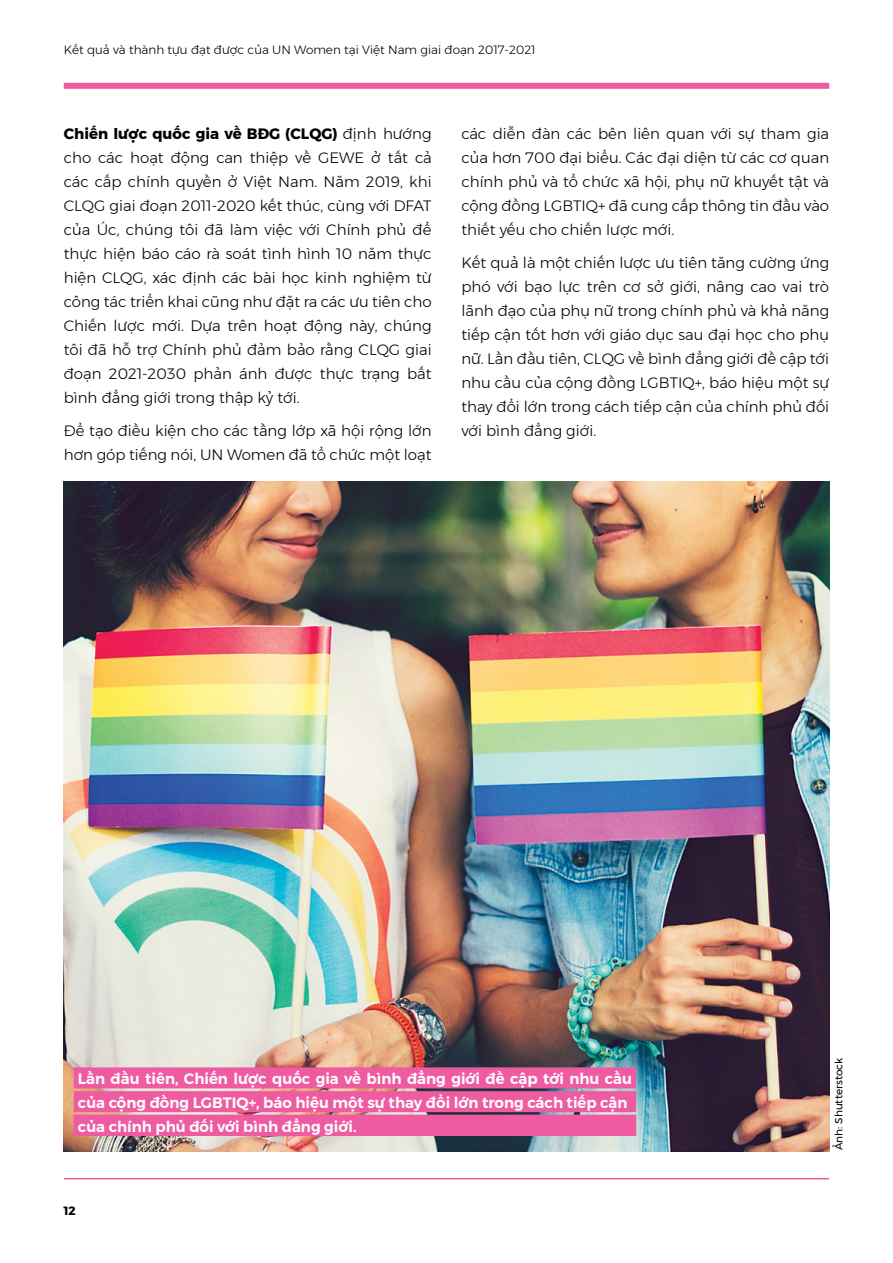
<style>
.page{position:relative;width:893px;height:1263px;background:#fff}
.page>*{position:absolute;margin:0;border:0;box-sizing:border-box;transform-origin:0 0}
.t1{font:300 15px/24px "Montserrat";color:#000;text-align:justify}
.t2{font:600 15px/23.9px "Montserrat";color:#fff}
.t3{font:300 12px "Montserrat";color:#000}
.t4{font:700 12px "Montserrat";color:#000}
.t5{font:10.5px "Montserrat";color:#000}
.s1{font-weight:700}
</style>
<div class="page">
<img style="left:64px;top:482px;width:765px;height:669px">
<hr style="left:64px;top:1178px;width:765px;height:1px;background:#ef5ba1">
<div style="left:74px;top:1067px;width:562px;height:21px;background:#ef5ba1"></div>
<div style="left:74px;top:1091px;width:562px;height:21px;background:#ef5ba1"></div>
<div style="left:74px;top:1115px;width:562px;height:21px;background:#ef5ba1"></div>
<div style="left:64px;top:83px;width:765px;height:6px;background:#ef5ba1"></div>
<p class="t3" style="left:64px;top:41px;width:473px">Kết quả và thành tựu đạt được của UN Women tại Việt Nam giai đoạn 2017-2021</p>
<p class="t1" style="left:64px;top:122px;width:369px"><span class="s1">Chiến lược quốc gia về BĐG (CLQG)</span> định hướng cho các hoạt động can thiệp về GEWE ở tất cả các cấp chính quyền ở Việt Nam. Năm 2019, khi CLQG giai đoạn 2011-2020 kết thúc, cùng với DFAT của Úc, chúng tôi đã làm việc với Chính phủ để thực hiện báo cáo rà soát tình hình 10 năm thực hiện CLQG, xác định các bài học kinh nghiệm từ công tác triển khai cũng như đặt ra các ưu tiên cho Chiến lược mới. Dựa trên hoạt động này, chúng tôi đã hỗ trợ Chính phủ đảm bảo rằng CLQG giai đoạn 2021-2030 phản ánh được thực trạng bất bình đẳng giới trong thập kỷ tới.</p>
<p class="t1" style="left:64px;top:418px;width:369px">Để tạo điều kiện cho các tầng lớp xã hội rộng lớn hơn góp tiếng nói, UN Women đã tổ chức một loạt</p>
<p class="t1" style="left:461px;top:122px;width:369px">các diễn đàn các bên liên quan với sự tham gia của hơn 700 đại biểu. Các đại diện từ các cơ quan chính phủ và tổ chức xã hội, phụ nữ khuyết tật và cộng đồng LGBTIQ+ đã cung cấp thông tin đầu vào thiết yếu cho chiến lược mới.</p>
<p class="t1" style="left:461px;top:250px;width:369px">Kết quả là một chiến lược ưu tiên tăng cường ứng phó với bạo lực trên cơ sở giới, nâng cao vai trò lãnh đạo của phụ nữ trong chính phủ và khả năng tiếp cận tốt hơn với giáo dục sau đại học cho phụ nữ. Lần đầu tiên, CLQG về bình đẳng giới đề cập tới nhu cầu của cộng đồng LGBTIQ+, báo hiệu một sự thay đổi lớn trong cách tiếp cận của chính phủ đối với bình đẳng giới.</p>
<p class="t2" style="left:78px;top:1067px;width:555px">Lần đầu tiên, Chiến lược quốc gia về bình đẳng giới đề cập tới nhu cầu của cộng đồng LGBTIQ+, báo hiệu một sự thay đổi lớn trong cách tiếp cận của chính phủ đối với bình đẳng giới.</p>
<p class="t4" style="left:64px;top:1201px;width:14px">12</p>
<p class="t5" style="left:831px;top:1150px;width:94px;rotate:-90deg">Ảnh: Shutterstock</p>
</div>
